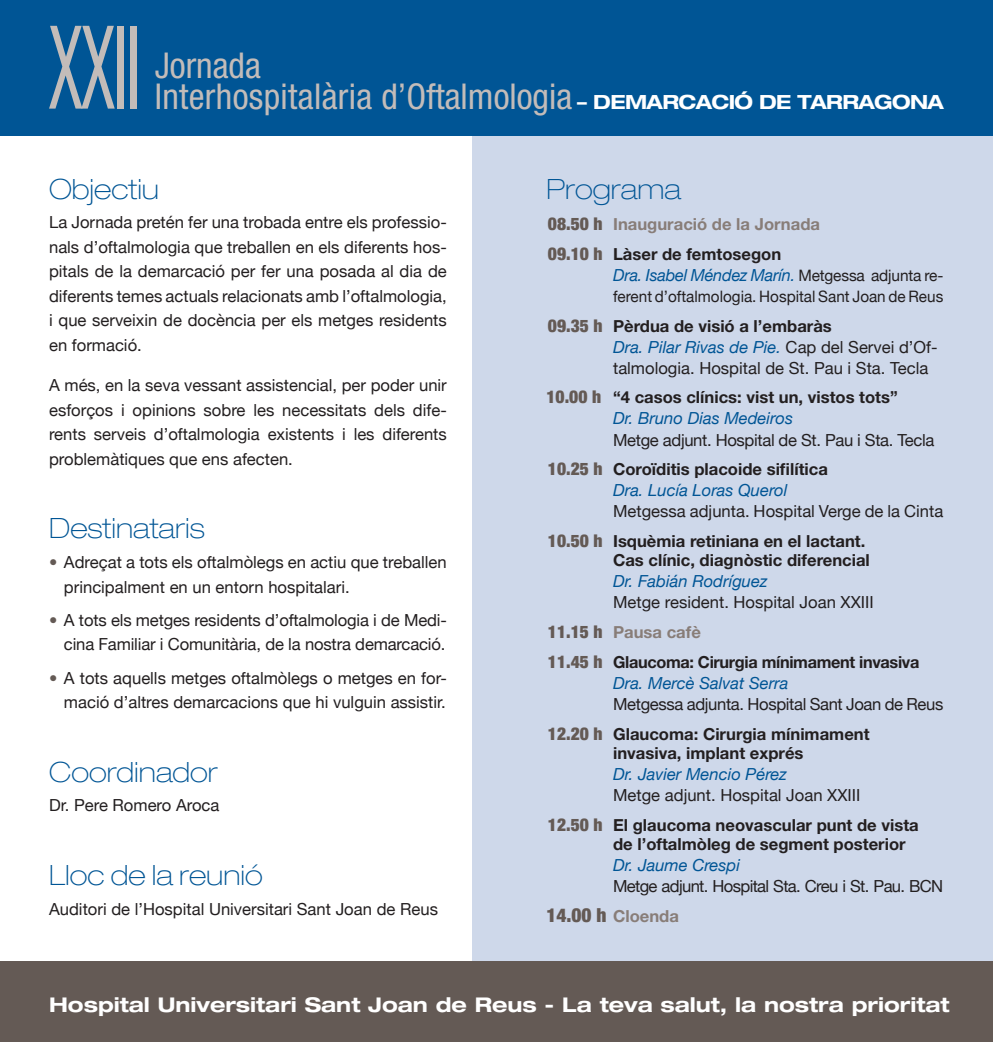
<style>
.page{position:relative;width:993px;height:1042px;background:#fff}
.page>*{position:absolute;margin:0;border:0;box-sizing:border-box;transform-origin:0 0}
.t1{font:condensed 115.85px "Helvetica Neue";color:#c3bcb9;scale:.6 1}
.t2{font:condensed 35.7px "Helvetica Neue";color:#c3bcb9}
.t3{font:100 expanded 28px "Helvetica Neue";color:#005595}
.t4{font:700 expanded 20.3px "Helvetica Neue";color:#fff}
.t5{font:16.62px/24.5px "Helvetica Neue";color:#231f20;text-align:justify}
.t6{font:700 16.62px "Helvetica Neue";color:#231f20}
.t7{font:italic 16.62px "Helvetica Neue";color:#005595}
.t8{font:16.62px "Helvetica Neue";letter-spacing:-.02em;color:#231f20}
.t9{font:700 16.62px "Helvetica Neue";color:#887d78}
.t10{font:700 16.62px "Helvetica Neue";letter-spacing:-.02em;color:#231f20}
.t11{font:16.62px "Helvetica Neue";letter-spacing:-.04em;color:#231f20}
.t12{font:15.75px "Helvetica Neue";color:#231f20}
.s1{font-weight:700;font-stretch:expanded;font-size:19.6px;color:#fff}
.s2{color:#645a55}
.s3{font-weight:900;font-stretch:condensed;font-size:17.5px;color:#645a55}
.s4{font-style:normal;font-size:15.75px;color:#231f20}
.s5{font-style:normal;color:#231f20}
.s6{font-weight:900;font-stretch:condensed;font-size:19.25px;color:#645a55}
</style>
<div class="page">
<div style="left:472px;top:122px;width:520px;height:848px;background:#ced8ea"></div>
<div style="left:0;top:961px;width:992px;height:81px;background:#645a55"></div>
<div style="left:0;top:0;width:992px;height:135px;background:#005595"></div>
<p class="t1" style="left:49px;top:1px;width:154px">XXII</p>
<p class="t2" style="left:155px;top:44px;width:108px">Jornada</p>
<p class="t2" style="left:155px;top:75px;width:790px">Interhospitalària d’Oftalmologia <span class="s1">– DEMARCACIÓ DE TARRAGONA</span></p>
<p class="t3" style="left:49px;top:172px;width:111px">Objectiu</p>
<p class="t5" style="left:49px;top:210px;width:399px">La Jornada pretén fer una trobada entre els professio&shy;nals d’oftalmologia que treballen en els diferents hos&shy;pitals de la demarcació per fer una posada al dia de diferents temes actuals relacionats amb l’oftalmologia, i que serveixin de docència per els metges residents en formació.</p>
<p class="t5" style="left:49px;top:373px;width:399px">A més, en la seva vessant assistencial, per poder unir esforços i opinions sobre les necessitats dels dife&shy;rents serveis d’oftalmologia existents i les diferents problemàtiques que ens afecten.</p>
<p class="t3" style="left:49px;top:512px;width:157px">Destinataris</p>
<p class="t5" style="left:64px;top:550px;width:384px;text-indent:-15px"><span class="s2">•</span> Adreçat a tots els oftalmòlegs en actiu que treballen principalment en un entorn hospitalari.</p>
<p class="t5" style="left:49px;top:607px;width:399px;text-align:right"><span class="s2">•</span> A tots els metges residents d’oftalmologia i de Medi&shy;cina Familiar i Comunitària, de la nostra demarcació.</p>
<p class="t5" style="left:49px;top:665px;width:399px;text-align:right"><span class="s2">•</span> A tots aquells metges oftalmòlegs o metges en for&shy;mació d’altres demarcacions que hi vulguin assistir.</p>
<p class="t3" style="left:49px;top:755px;width:170px">Coordinador</p>
<p class="t5" style="left:49px;top:793px;width:172px">Dr. Pere Romero Aroca</p>
<p class="t3" style="left:49px;top:858px;width:215px">Lloc de la reunió</p>
<p class="t5" style="left:49px;top:896px;width:390px">Auditori de l’Hospital Universitari Sant Joan de Reus</p>
<p class="t3" style="left:546px;top:172px;width:136px">Programa</p>
<p class="t9" style="left:547px;top:214px;width:273px"><span class="s3">08.50 h</span> Inauguració de la Jornada</p>
<p class="t6" style="left:547px;top:244px;width:235px"><span class="s3">09.10 h</span> Làser de femtosegon</p>
<p class="t7" style="left:613px;top:265px;width:331px">Dra. Isabel Méndez Marín. <span class="s4">Metgessa adjunta re-</span></p>
<p class="t12" style="left:613px;top:287px;width:331px">ferent d’oftalmologia. Hospital Sant Joan de Reus</p>
<p class="t6" style="left:547px;top:315px;width:285px"><span class="s3">09.35 h</span> Pèrdua de visió a l’embaràs</p>
<p class="t7" style="left:613px;top:337px;width:326px">Dra. Pilar Rivas de Pie. <span class="s5">Cap del Servei d’Of-</span></p>
<p class="t5" style="left:613px;top:355px;width:316px">talmologia. Hospital de St. Pau i Sta. Tecla</p>
<p class="t6" style="left:546px;top:387px;width:352px"><span class="s3">10.00 h</span> “4 casos clínics: vist un, vistos tots”</p>
<p class="t7" style="left:613px;top:408px;width:181px">Dr. Bruno Dias Medeiros</p>
<p class="t8" style="left:613px;top:430px;width:322px">Metge adjunt. Hospital de St. Pau i Sta. Tecla</p>
<p class="t6" style="left:547px;top:459px;width:281px"><span class="s3">10.25 h</span> Coroïditis placoide sifilítica</p>
<p class="t7" style="left:613px;top:480px;width:176px">Dra. Lucía Loras Querol</p>
<p class="t5" style="left:613px;top:499px;width:331px">Metgessa adjunta. Hospital Verge de la Cinta</p>
<p class="t6" style="left:547px;top:531px;width:319px"><span class="s3">10.50 h</span> Isquèmia retiniana en el lactant.</p>
<p class="t6" style="left:613px;top:550px;width:258px">Cas clínic, diagnòstic diferencial</p>
<p class="t7" style="left:613px;top:571px;width:156px">Dr. Fabián Rodríguez</p>
<p class="t5" style="left:613px;top:590px;width:262px">Metge resident. Hospital Joan XXIII</p>
<p class="t9" style="left:547px;top:622px;width:154px"><span class="s3">11.15 h</span> Pausa cafè</p>
<p class="t10" style="left:547px;top:651px;width:373px"><span class="s3">11.45 h</span> Glaucoma: Cirurgia mínimament invasiva</p>
<p class="t7" style="left:613px;top:673px;width:177px">Dra. Mercè Salvat Serra</p>
<p class="t8" style="left:613px;top:694px;width:331px">Metgessa adjunta. Hospital Sant Joan de Reus</p>
<p class="t6" style="left:547px;top:723px;width:323px"><span class="s3">12.20 h</span> Glaucoma: Cirurgia mínimament</p>
<p class="t6" style="left:613px;top:742px;width:192px">invasiva, implant exprés</p>
<p class="t7" style="left:613px;top:764px;width:175px">Dr. Javier Mencio Pérez</p>
<p class="t5" style="left:613px;top:782px;width:249px">Metge adjunt. Hospital Joan XXIII</p>
<p class="t6" style="left:547px;top:814px;width:372px"><span class="s3">12.50 h</span> El glaucoma neovascular punt de vista</p>
<p class="t6" style="left:613px;top:833px;width:294px">de l’oftalmòleg de segment posterior</p>
<p class="t7" style="left:613px;top:855px;width:128px">Dr. Jaume Crespi</p>
<p class="t11" style="left:613px;top:876px;width:331px">Metge adjunt. Hospital Sta. Creu i St. Pau. BCN</p>
<p class="t9" style="left:546px;top:905px;width:134px"><span class="s6">14.00 h</span> Cloenda</p>
<p class="t4" style="left:49px;top:992px;width:901px">Hospital Universitari Sant Joan de Reus - La teva salut, la nostra prioritat</p>
</div>
